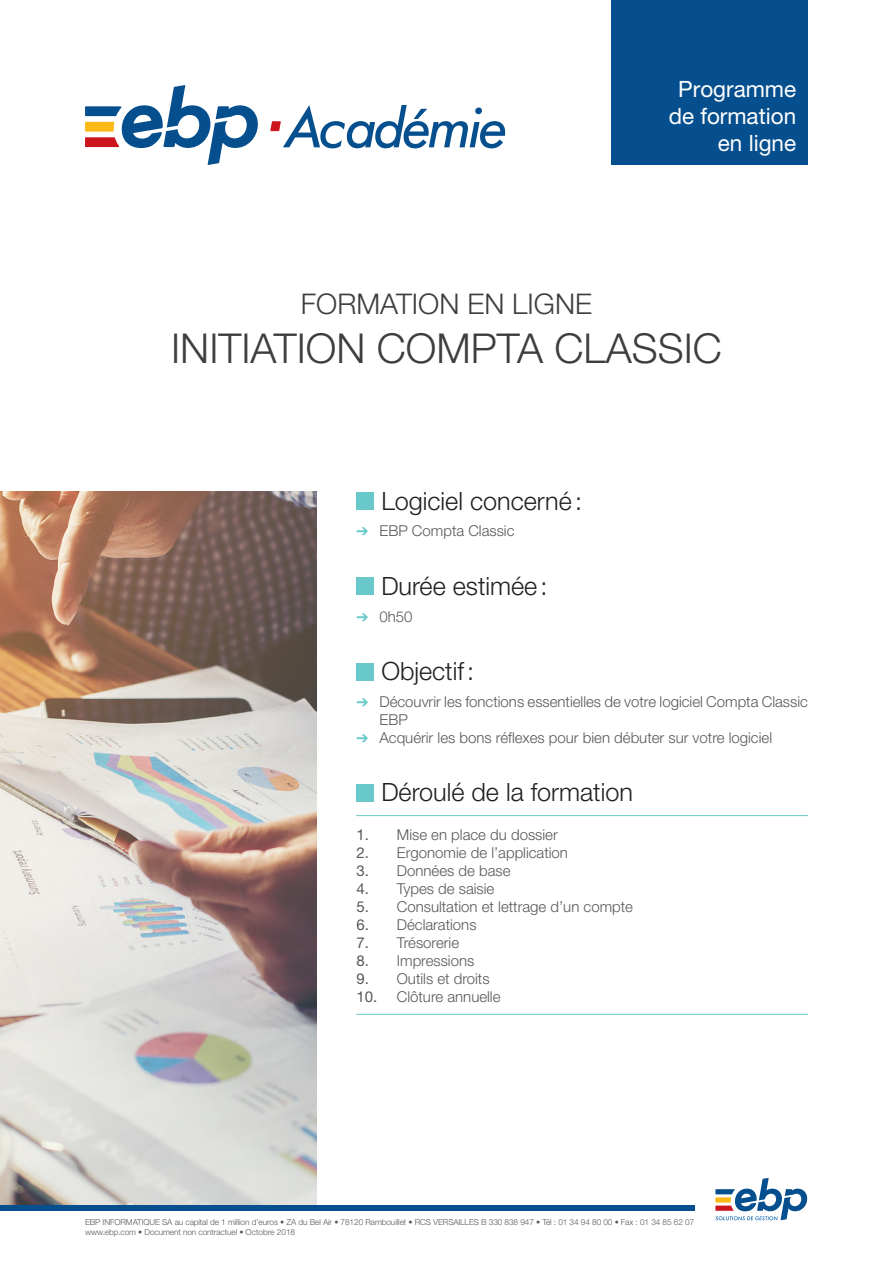
<style>
.page{position:relative;width:893px;height:1263px;background:#fff}
.page>*{position:absolute;margin:0;border:0;box-sizing:border-box;transform-origin:0 0}
.t1{font:300 41.25px "Helvetica Neue LT Std";color:#3e3e3f}
.t2{font:300 28.5px "Helvetica Neue LT Std";color:#3e3e3f}
.t3{font:300 25.2px "Helvetica Neue LT Std";color:#231f20}
.Txt-Description{font:22.5px "Helvetica Neue LT Std";color:#fff}
.Liste-Puce{font:300 15px/18px "Helvetica Neue LT Std";color:#57585a}
.t4{font:300 8.25px/9.9px "Helvetica Neue LT Std";letter-spacing:-.01em;color:#57585a}
.s1{color:#69c8c9}
.s2{font-weight:400}
</style>
<div class="page">
<img style="left:0;top:491px;width:316px;height:714px">
<div style="left:356px;top:663px;width:18px;height:17px;background:#69c8c9"></div>
<div style="left:356px;top:578px;width:18px;height:17px;background:#69c8c9"></div>
<div style="left:356px;top:492px;width:18px;height:18px;background:#69c8c9"></div>
<svg style="left:715px;top:1178px;width:92px;height:42px"></svg>
<div style="left:0;top:1205px;width:694px;height:6px;background:#064f8e"></div>
<svg style="left:85px;top:85px;width:173px;height:80px"></svg>
<svg style="left:270px;top:105px;width:235px;height:43px"></svg>
<div style="left:611px;top:0;width:197px;height:165px;background:#064f8e"></div>
<div style="left:356px;top:784px;width:18px;height:17px;background:#69c8c9"></div>
<hr style="left:356px;top:815px;width:452px;height:1px;background:#69c8c9">
<hr style="left:356px;top:1014px;width:452px;height:1px;background:#69c8c9">
<p class="Txt-Description" style="left:678px;top:76px;width:119px">Programme</p>
<p class="Txt-Description" style="left:669px;top:103px;width:129px">de formation</p>
<p class="Txt-Description" style="left:718px;top:130px;width:80px">en ligne</p>
<p class="t2" style="left:301px;top:286px;width:293px">FORMATION EN LIGNE</p>
<p class="t1" style="left:171px;top:323px;width:552px">INITIATION COMPTA CLASSIC</p>
<p class="t3" style="left:381px;top:485px;width:202px">Logiciel concerné:</p>
<p class="Liste-Puce" style="left:356px;top:522px;width:160px"><span class="s1">➔</span> EBP Compta Classic</p>
<p class="t3" style="left:381px;top:571px;width:168px">Durée estimée:</p>
<p class="Liste-Puce" style="left:356px;top:607px;width:58px"><span class="s1">➔</span> 0h50</p>
<p class="t3" style="left:381px;top:656px;width:94px">Objectif:</p>
<p class="Liste-Puce" style="left:379px;top:692px;width:430px;text-indent:-23px"><span class="s1">➔</span> Découvrir les fonctions essentielles de votre logiciel Compta Classic<br>EBP</p>
<p class="Liste-Puce" style="left:356px;top:728px;width:417px"><span class="s1">➔</span> Acquérir les bons réflexes pour bien débuter sur votre logiciel</p>
<p class="t3" style="left:381px;top:777px;width:253px">Déroulé de la formation</p>
<p class="Liste-Puce" style="left:356px;top:825px;width:203px"><span class="s2">1.</span> Mise en place du dossier</p>
<p class="Liste-Puce" style="left:356px;top:843px;width:213px"><span class="s2">2.</span> Ergonomie de l’application</p>
<p class="Liste-Puce" style="left:356px;top:861px;width:156px"><span class="s2">3.</span> Données de base</p>
<p class="Liste-Puce" style="left:356px;top:879px;width:140px"><span class="s2">4.</span> Types de saisie</p>
<p class="Liste-Puce" style="left:356px;top:897px;width:278px"><span class="s2">5.</span> Consultation et lettrage d’un compte</p>
<p class="Liste-Puce" style="left:356px;top:915px;width:122px"><span class="s2">6.</span> Déclarations</p>
<p class="Liste-Puce" style="left:356px;top:933px;width:104px"><span class="s2">7.</span> Trésorerie</p>
<p class="Liste-Puce" style="left:356px;top:951px;width:119px"><span class="s2">8.</span> Impressions</p>
<p class="Liste-Puce" style="left:356px;top:969px;width:135px"><span class="s2">9.</span> Outils et droits</p>
<p class="Liste-Puce" style="left:356px;top:987px;width:146px"><span class="s2">10.</span> Clôture annuelle</p>
<p class="t4" style="left:85px;top:1217px;width:611px">EBP INFORMATIQUE SA au capital de 1 million d’euros • ZA du Bel Air • 78120 Rambouillet • RCS VERSAILLES B 330 838 947 • Tél : 01 34 94 80 00 • Fax : 01 34 85 62 07 www.ebp.com • Document non contractuel • Octobre 2018</p>
</div>
